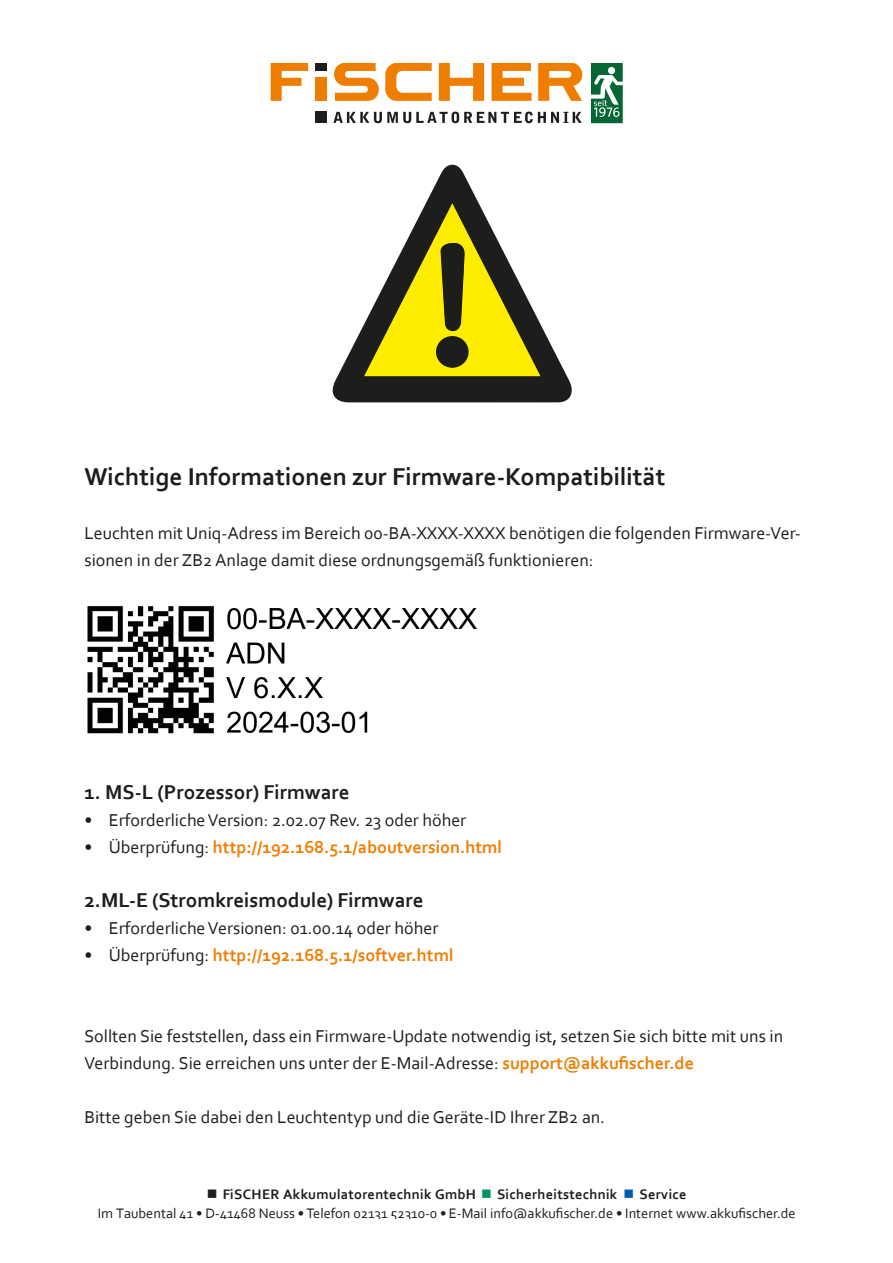
<style>
.page{position:relative;width:893px;height:1263px;background:#fff}
.page>*{position:absolute;margin:0;border:0;box-sizing:border-box;transform-origin:0 0}
.t1{font:700 25.5px "Corbel";color:#1d1d1b}
.t2{font:700 21px "Corbel";color:#1d1d1b}
.t3{font:18px/27px "Corbel";color:#1d1d1b}
.t4{font:700 18px "Corbel";color:#ef7d00}
.t5{font:14.4px/18.5px "Corbel";color:#1d1d1b;text-align:center}
.s1{font-weight:400;color:#1d1d1b}
.s2{font-weight:700;color:#ef7d00}
.s3{font-weight:700}
.s4{color:#00955a}
.s5{color:#005da9}
</style>
<div class="page">
<svg style="left:333px;top:165px;width:239px;height:237px"></svg>
<svg style="left:343px;top:187px;width:205px;height:205px"></svg>
<div style="left:315px;top:64px;width:11px;height:7px;background:#1d1d1b"></div>
<svg style="left:271px;top:64px;width:37px;height:37px"></svg>
<div style="left:315px;top:78px;width:11px;height:23px;background:#ef7d00"></div>
<svg style="left:334px;top:64px;width:45px;height:37px"></svg>
<svg style="left:385px;top:64px;width:47px;height:37px"></svg>
<svg style="left:439px;top:64px;width:45px;height:37px"></svg>
<svg style="left:492px;top:64px;width:40px;height:37px"></svg>
<svg style="left:538px;top:64px;width:44px;height:37px"></svg>
<div style="left:315px;top:112px;width:11px;height:11px;background:#1d1d1b"></div>
<svg style="left:333px;top:112px;width:249px;height:11px"></svg>
<svg style="left:591px;top:64px;width:32px;height:59px"></svg>
<img style="left:87px;top:606px;width:390px;height:128px">
<h1 class="t1" style="left:84px;top:460px;width:582px">Wichtige Informationen zur Firmware-Kompatibilität</h1>
<p class="t3" style="left:84px;top:519px;width:718px">Leuchten mit Uniq-Adress im Bereich 00-BA-XXXX-XXXX benötigen die folgenden Firmware-Ver&shy;sionen in der ZB2 Anlage damit diese ordnungsgemäß funktionieren:</p>
<p class="t2" style="left:84px;top:779px;width:267px">1. MS-L (Prozessor) Firmware</p>
<p class="t3" style="left:84px;top:806px;width:383px">• Erforderliche Version: 2.02.07 Rev. 23 oder höher</p>
<p class="t4" style="left:84px;top:836px;width:419px"><span class="s1">• Überprüfung:</span> http://192.168.5.1/aboutversion.html</p>
<p class="t2" style="left:84px;top:887px;width:341px">2.ML-E (Stromkreismodule) Firmware</p>
<p class="t3" style="left:84px;top:914px;width:355px">• Erforderliche Versionen: 01.00.14 oder höher</p>
<p class="t4" style="left:84px;top:944px;width:371px"><span class="s1">• Überprüfung:</span> http://192.168.5.1/softver.html</p>
<p class="t3" style="left:84px;top:1022px;width:700px">Sollten Sie feststellen, dass ein Firmware-Update notwendig ist, setzen Sie sich bitte mit uns in<br>Verbindung. Sie erreichen uns unter der E-Mail-Adresse: <span class="s2">support@akkufischer.de</span></p>
<p class="t3" style="left:84px;top:1103px;width:522px">Bitte geben Sie dabei den Leuchtentyp und die Geräte-ID Ihrer ZB2 an.</p>
<p class="t5" style="left:98px;top:1185px;width:699px">■ <span class="s3">FiSCHER Akkumulatorentechnik GmbH</span> <span class="s4">■</span> <span class="s3">Sicherheitstechnik</span> <span class="s5">■</span> <span class="s3">Service<br></span>Im Taubental 41 • D-41468 Neuss • Telefon 02131 52310-0 • E-Mail info@akkufischer.de • Internet www.akkufischer.de</p>
</div>
